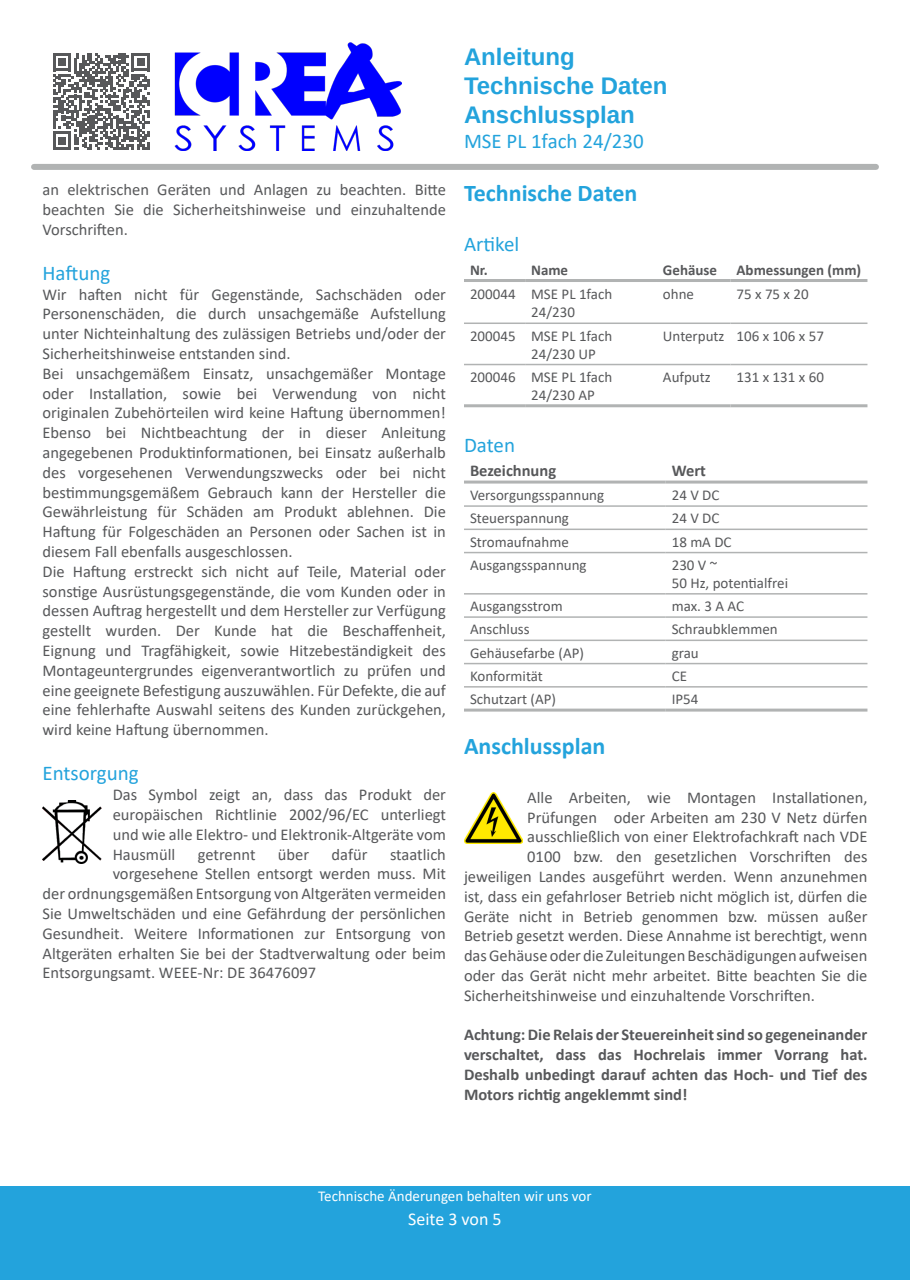
<style>
.page{position:relative;width:910px;height:1280px;background:#fff}
.page>*{position:absolute;margin:0;border:0;box-sizing:border-box;transform-origin:0 0}
.t1{font:700 24px/28.8px "Arimo";color:#23a3dc}
.Absatzformat_1{font:700 24px "Calibri";color:#23a3dc}
.Absatzformat_2{font:21px "Calibri";color:#23a3dc}
.t2{font:18px "Calibri";color:#fff}
.t3{font:16.5px/19.8px "Calibri";color:#57585a;text-align:justify}
.t4{font:700 16.5px/19.8px "Calibri";color:#57585a;text-align:justify}
.t5{font:15px/18px "Calibri";color:#57585a}
.t6{font:15px "Calibri";color:#fff}
.t7{font:700 15px "Calibri";color:#57585a}
</style>
<div class="page">
<img style="left:174px;top:43px;width:228px;height:108px">
<div style="left:34px;top:164px;width:842px;height:6px;background:#b1b3b3"></div>
<div style="left:0;top:1186px;width:910px;height:94px;background:#23a3dc"></div>
<svg style="left:53px;top:53px;width:97px;height:97px"></svg>
<img style="left:43px;top:800px;width:58px;height:63px">
<hr style="left:464px;top:279px;width:61px;height:3px;background:#b1b3b3">
<hr style="left:525px;top:279px;width:132px;height:3px;background:#b1b3b3">
<hr style="left:657px;top:279px;width:73px;height:3px;background:#b1b3b3">
<hr style="left:730px;top:279px;width:137px;height:3px;background:#b1b3b3">
<hr style="left:464px;top:404px;width:61px;height:3px;background:#b1b3b3">
<hr style="left:525px;top:404px;width:132px;height:3px;background:#b1b3b3">
<hr style="left:657px;top:404px;width:73px;height:3px;background:#b1b3b3">
<hr style="left:730px;top:404px;width:137px;height:3px;background:#b1b3b3">
<hr style="left:464px;top:322px;width:61px;height:2px;background:#b1b3b3">
<hr style="left:525px;top:322px;width:132px;height:2px;background:#b1b3b3">
<hr style="left:657px;top:322px;width:73px;height:2px;background:#b1b3b3">
<hr style="left:730px;top:322px;width:137px;height:2px;background:#b1b3b3">
<hr style="left:464px;top:364px;width:61px;height:1px;background:#b1b3b3">
<hr style="left:525px;top:364px;width:132px;height:1px;background:#b1b3b3">
<hr style="left:657px;top:364px;width:73px;height:1px;background:#b1b3b3">
<hr style="left:730px;top:364px;width:137px;height:1px;background:#b1b3b3">
<hr style="left:464px;top:552px;width:202px;height:1px;background:#b1b3b3">
<hr style="left:666px;top:552px;width:201px;height:1px;background:#b1b3b3">
<hr style="left:464px;top:593px;width:202px;height:2px;background:#b1b3b3">
<hr style="left:666px;top:593px;width:201px;height:2px;background:#b1b3b3">
<hr style="left:464px;top:616px;width:202px;height:2px;background:#b1b3b3">
<hr style="left:666px;top:616px;width:201px;height:2px;background:#b1b3b3">
<hr style="left:464px;top:640px;width:202px;height:1px;background:#b1b3b3">
<hr style="left:666px;top:640px;width:201px;height:1px;background:#b1b3b3">
<hr style="left:464px;top:663px;width:202px;height:1px;background:#b1b3b3">
<hr style="left:666px;top:663px;width:201px;height:1px;background:#b1b3b3">
<hr style="left:464px;top:686px;width:202px;height:2px;background:#b1b3b3">
<hr style="left:666px;top:686px;width:201px;height:2px;background:#b1b3b3">
<hr style="left:464px;top:481px;width:202px;height:3px;background:#b1b3b3">
<hr style="left:666px;top:481px;width:201px;height:3px;background:#b1b3b3">
<hr style="left:464px;top:709px;width:202px;height:3px;background:#b1b3b3">
<hr style="left:666px;top:709px;width:201px;height:3px;background:#b1b3b3">
<hr style="left:464px;top:505px;width:202px;height:2px;background:#b1b3b3">
<hr style="left:666px;top:505px;width:201px;height:2px;background:#b1b3b3">
<hr style="left:464px;top:529px;width:202px;height:1px;background:#b1b3b3">
<hr style="left:666px;top:529px;width:201px;height:1px;background:#b1b3b3">
<img style="left:464px;top:792px;width:58px;height:51px">
<p class="t3" style="left:43px;top:179px;width:405px">an elektrischen Geräten und Anlagen zu beachten. Bitte beachten Sie die Sicherheitshinweise und einzuhaltende Vorschriften.</p>
<p class="Absatzformat_2" style="left:43px;top:258px;width:69px">Haftung</p>
<p class="t3" style="left:43px;top:284px;width:405px">Wir haften nicht für Gegenstände, Sachschäden oder Personenschäden, die durch unsachgemäße Aufstellung unter Nichteinhaltung des zulässigen Betriebs und/oder der Sicherheitshinweise entstanden sind.</p>
<p class="t3" style="left:43px;top:363px;width:405px">Bei unsachgemäßem Einsatz, unsachgemäßer Montage oder Installation, sowie bei Verwendung von nicht originalen Zubehörteilen wird keine Haftung übernommen!<br>Ebenso bei Nichtbeachtung der in dieser Anleitung angegebenen Produktinformationen, bei Einsatz außerhalb des vorgesehenen Verwendungszwecks oder bei nicht bestimmungsgemäßem Gebrauch kann der Hersteller die Gewährleistung für Schäden am Produkt ablehnen. Die Haftung für Folgeschäden an Personen oder Sachen ist in diesem Fall ebenfalls ausgeschlossen.</p>
<p class="t3" style="left:43px;top:561px;width:405px">Die Haftung erstreckt sich nicht auf Teile, Material oder sonstige Ausrüstungsgegenstände, die vom Kunden oder in dessen Auftrag hergestellt und dem Hersteller zur Verfügung gestellt wurden. Der Kunde hat die Beschaffenheit, Eignung und Tragfähigkeit, sowie Hitzebeständigkeit des Montageuntergrundes eigenverantwortlich zu prüfen und eine geeignete Befestigung auszuwählen. Für Defekte, die auf eine fehlerhafte Auswahl seitens des Kunden zurückgehen, wird keine Haftung übernommen.</p>
<p class="Absatzformat_2" style="left:43px;top:759px;width:98px">Entsorgung</p>
<p class="t3" style="left:113px;top:784px;width:335px">Das Symbol zeigt an, dass das Produkt der europäischen Richtlinie 2002/96/EC unterliegt und wie alle Elektro- und Elektronik-Altgeräte vom Hausmüll</p>
<p class="t3" style="left:198px;top:844px;width:59px">getrennt</p>
<p class="t3" style="left:278px;top:844px;width:33px">über</p>
<p class="t3" style="left:332px;top:844px;width:37px">dafür</p>
<p class="t3" style="left:390px;top:844px;width:57px">staatlich</p>
<p class="t3" style="left:113px;top:863px;width:335px">vorgesehene Stellen entsorgt werden muss. Mit</p>
<p class="t3" style="left:43px;top:883px;width:405px">der ordnungsgemäßen Entsorgung von Altgeräten vermeiden</p>
<p class="t3" style="left:43px;top:903px;width:405px">Sie Umweltschäden und eine Gefährdung der persönlichen</p>
<p class="t3" style="left:43px;top:923px;width:405px">Gesundheit. Weitere Informationen zur Entsorgung von</p>
<p class="t3" style="left:43px;top:943px;width:405px">Altgeräten erhalten Sie bei der Stadtverwaltung oder beim</p>
<p class="t3" style="left:43px;top:962px;width:275px">Entsorgungsamt. WEEE-Nr: DE 36476097</p>
<h1 class="t1" style="left:464px;top:43px;width:205px">Anleitung<br>Technische Daten<br>Anschlussplan</h1>
<p class="Absatzformat_2" style="left:464px;top:127px;width:181px">MSE PL 1fach 24/230</p>
<p class="Absatzformat_1" style="left:464px;top:176px;width:175px">Technische Daten</p>
<p class="Absatzformat_2" style="left:464px;top:230px;width:57px">Artikel</p>
<p class="t7" style="left:470px;top:259px;width:19px">Nr.</p>
<p class="t7" style="left:531px;top:259px;width:39px">Name</p>
<p class="t7" style="left:663px;top:259px;width:56px">Gehäuse</p>
<p class="t7" style="left:736px;top:259px;width:126px">Abmessungen (mm)</p>
<p class="t5" style="left:470px;top:285px;width:47px">200044</p>
<p class="t5" style="left:531px;top:285px;width:83px">MSE PL 1fach<br>24/230</p>
<p class="t5" style="left:663px;top:285px;width:33px">ohne</p>
<p class="t5" style="left:736px;top:285px;width:74px">75 x 75 x 20</p>
<p class="t5" style="left:470px;top:326px;width:47px">200045</p>
<p class="t5" style="left:531px;top:326px;width:83px">MSE PL 1fach<br>24/230 UP</p>
<p class="t5" style="left:663px;top:326px;width:63px">Unterputz</p>
<p class="t5" style="left:736px;top:326px;width:89px">106 x 106 x 57</p>
<p class="t5" style="left:470px;top:367px;width:47px">200046</p>
<p class="t5" style="left:531px;top:367px;width:83px">MSE PL 1fach<br>24/230 AP</p>
<p class="t5" style="left:663px;top:367px;width:49px">Aufputz</p>
<p class="t5" style="left:736px;top:367px;width:89px">131 x 131 x 60</p>
<p class="Absatzformat_2" style="left:464px;top:430px;width:53px">Daten</p>
<p class="t4" style="left:470px;top:460px;width:88px">Bezeichnung</p>
<p class="t4" style="left:672px;top:460px;width:36px">Wert</p>
<p class="t5" style="left:470px;top:486px;width:136px">Versorgungsspannung</p>
<p class="t5" style="left:672px;top:486px;width:49px">24 V DC</p>
<p class="t5" style="left:470px;top:509px;width:101px">Steuerspannung</p>
<p class="t5" style="left:672px;top:509px;width:49px">24 V DC</p>
<p class="t5" style="left:470px;top:532px;width:100px">Stromaufnahme</p>
<p class="t5" style="left:672px;top:532px;width:61px">18 mA DC</p>
<p class="t5" style="left:470px;top:555px;width:118px">Ausgangsspannung</p>
<p class="t5" style="left:672px;top:555px;width:47px">230 V ~</p>
<p class="t5" style="left:672px;top:573px;width:118px">50 Hz, potentialfrei</p>
<p class="t5" style="left:470px;top:597px;width:94px">Ausgangsstrom</p>
<p class="t5" style="left:672px;top:597px;width:74px">max. 3 A AC</p>
<p class="t5" style="left:470px;top:620px;width:61px">Anschluss</p>
<p class="t5" style="left:672px;top:620px;width:108px">Schraubklemmen</p>
<p class="t5" style="left:470px;top:643px;width:116px">Gehäusefarbe (AP)</p>
<p class="t5" style="left:672px;top:643px;width:29px">grau</p>
<p class="t5" style="left:470px;top:666px;width:74px">Konformität</p>
<p class="t5" style="left:672px;top:666px;width:17px">CE</p>
<p class="t5" style="left:470px;top:690px;width:88px">Schutzart (AP)</p>
<p class="t5" style="left:672px;top:690px;width:28px">IP54</p>
<p class="Absatzformat_1" style="left:464px;top:729px;width:143px">Anschlussplan</p>
<p class="t3" style="left:527px;top:787px;width:342px">Alle Arbeiten, wie Montagen Installationen,</p>
<p class="t3" style="left:527px;top:807px;width:342px">Prüfungen oder Arbeiten am 230 V Netz dürfen</p>
<p class="t3" style="left:527px;top:827px;width:342px">ausschließlich von einer Elektrofachkraft nach VDE</p>
<p class="t3" style="left:527px;top:846px;width:342px">0100 bzw. den gesetzlichen Vorschriften des</p>
<p class="t3" style="left:464px;top:866px;width:405px">jeweiligen Landes ausgeführt werden. Wenn anzunehmen</p>
<p class="t3" style="left:464px;top:886px;width:405px">ist, dass ein gefahrloser Betrieb nicht möglich ist, dürfen die</p>
<p class="t3" style="left:464px;top:906px;width:405px">Geräte nicht in Betrieb genommen bzw. müssen außer</p>
<p class="t3" style="left:464px;top:926px;width:405px">Betrieb gesetzt werden. Diese Annahme ist berechtigt, wenn</p>
<p class="t3" style="left:464px;top:945px;width:405px">das Gehäuse oder die Zuleitungen Beschädigungen aufweisen</p>
<p class="t3" style="left:464px;top:965px;width:405px">oder das Gerät nicht mehr arbeitet. Bitte beachten Sie die</p>
<p class="t3" style="left:464px;top:985px;width:352px">Sicherheitshinweise und einzuhaltende Vorschriften.</p>
<p class="t4" style="left:464px;top:1025px;width:405px">Achtung: Die Relais der Steuereinheit sind so gegeneinander verschaltet, dass das Hochrelais immer Vorrang hat.<br>Deshalb unbedingt darauf achten das Hoch- und Tief des Motors richtig angeklemmt sind!</p>
<p class="t6" style="left:318px;top:1185px;width:275px">Technische Änderungen behalten wir uns vor</p>
<p class="t2" style="left:408px;top:1207px;width:95px">Seite 3 von 5</p>
</div>
